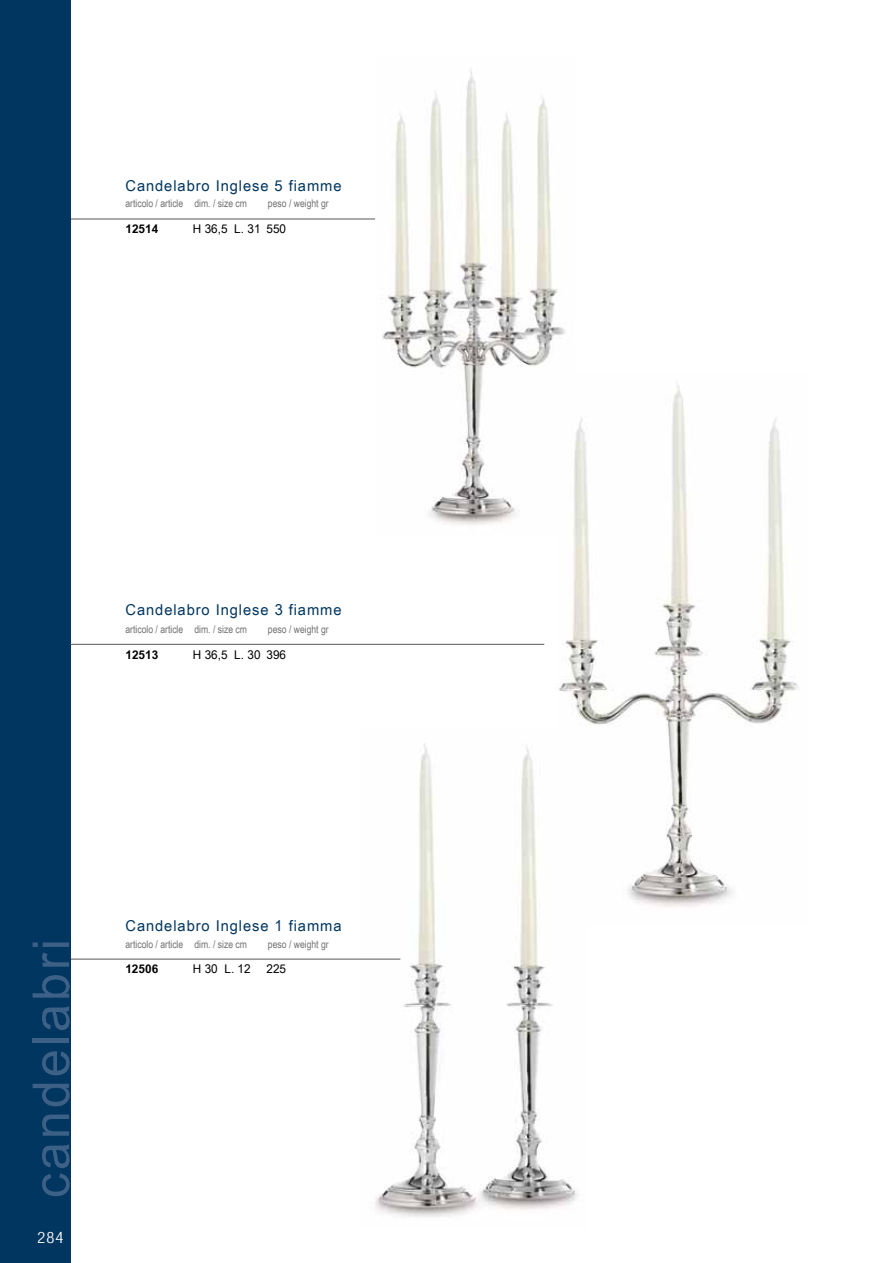
<style>
.page{position:relative;width:893px;height:1263px;background:#fff}
.page>*{position:absolute;margin:0;border:0;box-sizing:border-box;transform-origin:0 0}
.t1{font:51px "Arial Narrow";letter-spacing:.05em;color:#3c6086;scale:1.2 1}
.t2{font:15px "Arial Narrow";letter-spacing:.05em;color:#003660;scale:1.2 1}
.t3{font:300 condensed 15px "Helvetica";color:#fff;scale:1.2 1}
.t4{font:12px "Arial Narrow";color:#000;scale:1.2 1}
.t5{font:700 12px "Arial Narrow";color:#000;scale:1.2 1}
.t6{font:10.5px "Arial Narrow";color:#707172}
</style>
<div class="page">
<img style="left:382px;top:69px;width:184px;height:456px">
<img style="left:360px;top:743px;width:218px;height:474px">
<hr style="left:70px;top:219px;width:305px;height:1px;background:#58585a">
<hr style="left:70px;top:959px;width:330px;height:1px;background:#58585a">
<div style="left:0;top:0;width:70px;height:1263px;background:#003660"></div>
<hr style="left:70px;top:644px;width:474px;height:1px;background:#58585a">
<img style="left:555px;top:374px;width:243px;height:551px">
<h2 class="t2" style="left:125px;top:174px;width:182px">Candelabro Inglese 5 fiamme</h2>
<p class="t6" style="left:125px;top:196px;width:123px">articolo / article dim. / size cm</p>
<p class="t6" style="left:268px;top:196px;width:62px">peso / weight gr</p>
<p class="t5" style="left:125px;top:220px;width:29px">12514</p>
<p class="t4" style="left:193px;top:220px;width:79px">H 36,5 L. 31 550</p>
<h2 class="t2" style="left:125px;top:598px;width:182px">Candelabro Inglese 3 fiamme</h2>
<p class="t5" style="left:125px;top:645px;width:29px">12513</p>
<p class="t4" style="left:193px;top:645px;width:79px">H 36,5 L. 30 396</p>
<p class="t6" style="left:125px;top:622px;width:123px">articolo / article dim. / size cm</p>
<p class="t6" style="left:268px;top:622px;width:62px">peso / weight gr</p>
<h1 class="t1" style="left:14px;top:1198px;width:217px;rotate:-90deg">candelabri</h1>
<h2 class="t3" style="left:38px;top:1229px;width:23px">284</h2>
<h2 class="t2" style="left:125px;top:914px;width:182px">Candelabro Inglese 1 fiamma</h2>
<p class="t6" style="left:125px;top:936px;width:123px">articolo / article dim. / size cm</p>
<p class="t6" style="left:268px;top:936px;width:62px">peso / weight gr</p>
<p class="t5" style="left:125px;top:960px;width:29px">12506</p>
<p class="t4" style="left:193px;top:960px;width:50px">H 30 L. 12</p>
<p class="t4" style="left:266px;top:960px;width:18px">225</p>
</div>
